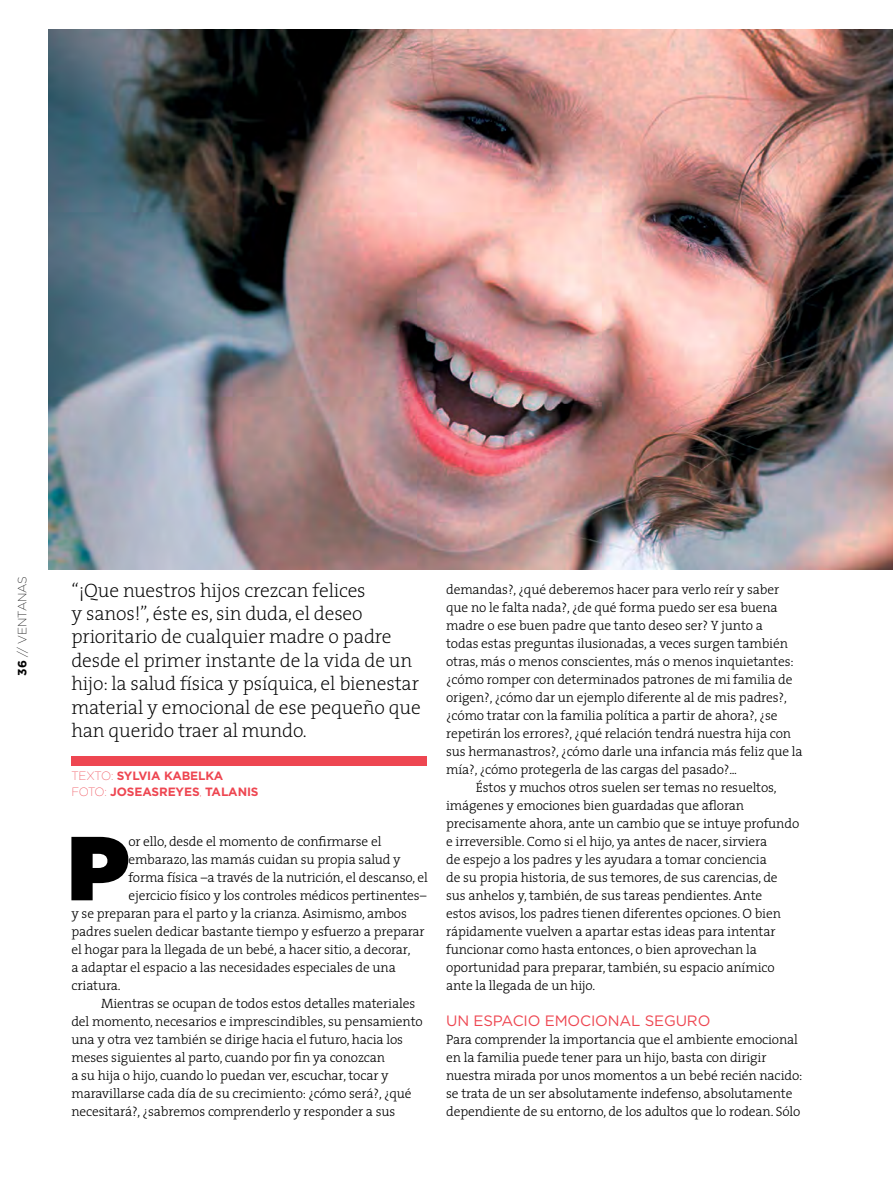
<style>
.page{position:relative;width:893px;height:1191px;background:#fff}
.page>*{position:absolute;margin:0;border:0;box-sizing:border-box;transform-origin:0 0}
.t1{font:900 90.6px "Gotham";color:#000}
.t2{font:200 19.5px/23.4px "The Serif";letter-spacing:-.01em;color:#000}
.t3{font:15px "Gotham";letter-spacing:-.01em;color:#ee4651}
.t4{font:300 13.5px/18px "The Serif";letter-spacing:-.01em;color:#000}
.t5{font:700 12px/16.2px "Gotham";letter-spacing:-.01em;color:#ee4651}
.t6{font:200 12px "Gotham";color:#000}
.s1{font-weight:700}
.s2{font-weight:200}
</style>
<div class="page">
<div style="left:71px;top:756px;width:356px;height:9px;background:#ee4651"></div>
<img style="left:49px;top:30px;width:843px;height:539px">
<p class="t6" style="left:15px;top:675px;width:101px;rotate:-90deg"><span class="s1">36</span> // VENTANAS</p>
<p class="t2" style="left:71px;top:577px;width:351px">“¡Que nuestros hijos crezcan felices<br>y sanos!”, éste es, sin duda, el deseo prioritario de cualquier madre o padre desde el primer instante de la vida de un hijo: la salud física y psíquica, el bienestar material y emocional de ese pequeño que han querido traer al mundo.</p>
<p class="t5" style="left:71px;top:767px;width:189px"><span class="s2">TEXTO:</span> SYLVIA KABELKA<br><span class="s2">FOTO:</span> JOSEASREYES<span class="s2">,</span> TALANIS</p>
<h1 class="t1" style="left:68px;top:803px;width:63px">P</h1>
<p class="t4" style="left:128px;top:832px;width:255px">or ello, desde el momento de confirmarse el</p>
<p class="t4" style="left:128px;top:850px;width:274px">embarazo, las mamás cuidan su propia salud y</p>
<p class="t4" style="left:128px;top:868px;width:301px">forma física –a través de la nutrición, el descanso, el</p>
<p class="t4" style="left:128px;top:886px;width:300px">ejercicio físico y los controles médicos pertinentes–</p>
<p class="t4" style="left:71px;top:904px;width:337px">y se preparan para el parto y la crianza. Asimismo, ambos</p>
<p class="t4" style="left:71px;top:922px;width:355px">padres suelen dedicar bastante tiempo y esfuerzo a preparar</p>
<p class="t4" style="left:71px;top:940px;width:341px">el hogar para la llegada de un bebé, a hacer sitio, a decorar,</p>
<p class="t4" style="left:71px;top:958px;width:326px">a adaptar el espacio a las necesidades especiales de una</p>
<p class="t4" style="left:71px;top:976px;width:51px">criatura.</p>
<p class="t4" style="left:101px;top:994px;width:315px">Mientras se ocupan de todos estos detalles materiales</p>
<p class="t4" style="left:71px;top:1012px;width:353px">del momento, necesarios e imprescindibles, su pensamiento</p>
<p class="t4" style="left:71px;top:1030px;width:333px">una y otra vez también se dirige hacia el futuro, hacia los</p>
<p class="t4" style="left:71px;top:1048px;width:315px">meses siguientes al parto, cuando por fin ya conozcan</p>
<p class="t4" style="left:71px;top:1066px;width:319px">a su hija o hijo, cuando lo puedan ver, escuchar, tocar y</p>
<p class="t4" style="left:71px;top:1084px;width:342px">maravillarse cada día de su crecimiento: ¿cómo será?, ¿qué</p>
<p class="t4" style="left:71px;top:1102px;width:325px">necesitará?, ¿sabremos comprenderlo y responder a sus</p>
<p class="t4" style="left:446px;top:580px;width:335px">demandas?, ¿qué deberemos hacer para verlo reír y saber</p>
<p class="t4" style="left:446px;top:598px;width:333px">que no le falta nada?, ¿de qué forma puedo ser esa buena</p>
<p class="t4" style="left:446px;top:616px;width:318px">madre o ese buen padre que tanto deseo ser? Y junto a</p>
<p class="t4" style="left:446px;top:634px;width:343px">todas estas preguntas ilusionadas, a veces surgen también</p>
<p class="t4" style="left:446px;top:652px;width:349px">otras, más o menos conscientes, más o menos inquietantes:</p>
<p class="t4" style="left:446px;top:670px;width:348px">¿cómo romper con determinados patrones de mi familia de</p>
<p class="t4" style="left:446px;top:688px;width:342px">origen?, ¿cómo dar un ejemplo diferente al de mis padres?,</p>
<p class="t4" style="left:446px;top:706px;width:333px">¿cómo tratar con la familia política a partir de ahora?, ¿se</p>
<p class="t4" style="left:446px;top:724px;width:347px">repetirán los errores?, ¿qué relación tendrá nuestra hija con</p>
<p class="t4" style="left:446px;top:742px;width:358px">sus hermanastros?, ¿cómo darle una infancia más feliz que la</p>
<p class="t4" style="left:446px;top:760px;width:292px">mía?, ¿cómo protegerla de las cargas del pasado?...</p>
<p class="t4" style="left:476px;top:778px;width:302px">Éstos y muchos otros suelen ser temas no resueltos,</p>
<p class="t4" style="left:446px;top:796px;width:299px">imágenes y emociones bien guardadas que afloran</p>
<p class="t4" style="left:446px;top:814px;width:355px">precisamente ahora, ante un cambio que se intuye profundo</p>
<p class="t4" style="left:446px;top:832px;width:323px">e irreversible. Como si el hijo, ya antes de nacer, sirviera</p>
<p class="t4" style="left:446px;top:850px;width:322px">de espejo a los padres y les ayudara a tomar conciencia</p>
<p class="t4" style="left:446px;top:868px;width:333px">de su propia historia, de sus temores, de sus carencias, de</p>
<p class="t4" style="left:446px;top:886px;width:318px">sus anhelos y, también, de sus tareas pendientes. Ante</p>
<p class="t4" style="left:446px;top:904px;width:336px">estos avisos, los padres tienen diferentes opciones. O bien</p>
<p class="t4" style="left:446px;top:922px;width:331px">rápidamente vuelven a apartar estas ideas para intentar</p>
<p class="t4" style="left:446px;top:940px;width:312px">funcionar como hasta entonces, o bien aprovechan la</p>
<p class="t4" style="left:446px;top:958px;width:330px">oportunidad para preparar, también, su espacio anímico</p>
<p class="t4" style="left:446px;top:976px;width:151px">ante la llegada de un hijo.</p>
<p class="t3" style="left:446px;top:1011px;width:266px">UN ESPACIO EMOCIONAL SEGURO</p>
<p class="t4" style="left:446px;top:1030px;width:358px">Para comprender la importancia que el ambiente emocional en la familia puede tener para un hijo, basta con dirigir nuestra mirada por unos momentos a un bebé recién nacido: se trata de un ser absolutamente indefenso, absolutamente dependiente de su entorno, de los adultos que lo rodean. Sólo</p>
</div>
